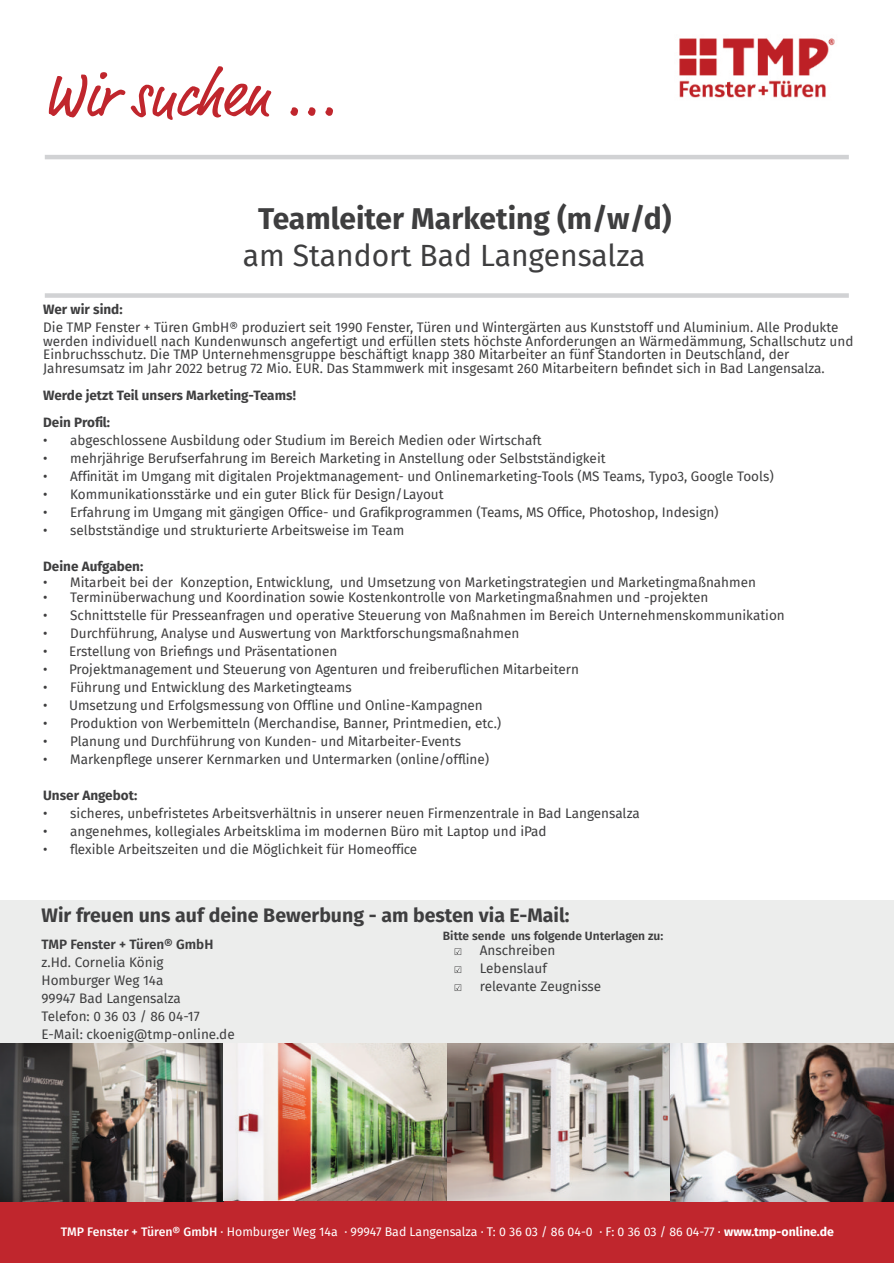
<style>
.page{position:relative;width:894px;height:1263px;background:#fff}
.page>*{position:absolute;margin:0;border:0;box-sizing:border-box;transform-origin:0 0}
.t1{font:61.5px "Market Pro";color:#c0262d}
.t2{font:700 30px "Fira Sans";color:#3e3e3f}
.t3{font:30px "Fira Sans";color:#3e3e3f}
.t4{font:700 19.5px "Fira Sans";color:#3e3e3f}
.t5{font:13.5px/18px "Fira Sans";color:#3e3e3f}
.t6{font:13.5px "Fira Sans";color:#403f40}
.t7{font:13.5px "Fira Sans";color:#413f40}
.t8{font:700 13.5px/27px "Fira Sans";color:#3e3e3f}
.t9{font:600 13.5px "Fira Sans";color:#3e3e3f}
.t10{font:12.3px "Fira Sans";color:#fff}
.t11{font:600 12px "Fira Sans";color:#3e3e3f}
.s1{font-weight:500}
.s2{font-weight:700}
</style>
<div class="page">
<div style="left:0;top:900px;width:893px;height:234px;background:#ecedec"></div>
<div style="left:0;top:1201px;width:893px;height:62px;background:#c0262d"></div>
<svg style="left:454px;top:948px;width:7px;height:7px"></svg>
<svg style="left:454px;top:966px;width:7px;height:7px"></svg>
<svg style="left:454px;top:984px;width:7px;height:7px"></svg>
<hr style="left:45px;top:155px;width:803px;height:4px;background:#d1d2d4">
<div style="left:45px;top:293px;width:803px;height:5px;background:#d1d2d4"></div>
<img style="left:0;top:1043px;width:893px;height:158px">
<img style="left:679px;top:38px;width:156px;height:60px">
<h1 class="t1" style="left:43px;top:66px;width:296px">Wir suchen ...</h1>
<h2 class="t2" style="left:258px;top:200px;width:415px">Teamleiter Marketing (m/w/d)</h2>
<h2 class="t3" style="left:243px;top:238px;width:404px">am Standort Bad Langensalza</h2>
<p class="t8" style="left:43px;top:296px;width:81px">Wer wir sind:</p>
<p class="t5" style="left:43px;top:321px;width:811px;line-height:13.5px">Die TMP Fenster + Türen GmbH® produziert seit 1990 Fenster, Türen und Wintergärten aus Kunststoff und Aluminium. Alle Produkte werden individuell nach Kundenwunsch angefertigt und erfüllen stets höchste Anforderungen an Wärmedämmung, Schallschutz und Einbruchsschutz. Die TMP Unternehmensgruppe beschäftigt knapp 380 Mitarbeiter an fünf Standorten in Deutschland, der Jahresumsatz im Jahr 2022 betrug 72 Mio. EUR. Das Stammwerk mit insgesamt 260 Mitarbeitern befindet sich in Bad Langensalza.</p>
<p class="t8" style="left:43px;top:382px;width:254px">Werde jetzt Teil unsers Marketing-Teams!<br>Dein Profil:</p>
<p class="t5" style="left:43px;top:431px;width:500px">• abgeschlossene Ausbildung oder Studium im Bereich Medien oder Wirtschaft</p>
<p class="t5" style="left:43px;top:449px;width:564px">• mehrjährige Berufserfahrung im Bereich Marketing in Anstellung oder Selbstständigkeit</p>
<p class="t5" style="left:43px;top:467px;width:731px">• Affinität im Umgang mit digitalen Projektmanagement- und Onlinemarketing-Tools (MS Teams, Typo3, Google Tools)</p>
<p class="t5" style="left:43px;top:485px;width:402px">• Kommunikationsstärke und ein guter Blick für Design/Layout</p>
<p class="t5" style="left:43px;top:503px;width:676px">• Erfahrung im Umgang mit gängigen Office- und Grafikprogrammen (Teams, MS Office, Photoshop, Indesign)</p>
<p class="t5" style="left:43px;top:521px;width:362px">• selbstständige und strukturierte Arbeitsweise im Team</p>
<p class="t8" style="left:43px;top:553px;width:102px">Deine Aufgaben:</p>
<p class="t6" style="left:43px;top:575px;width:714px">• Mitarbeit bei der Konzeption, Entwicklung, und Umsetzung von Marketingstrategien und Marketingmaßnahmen</p>
<p class="t6" style="left:43px;top:590px;width:666px">• Terminüberwachung und Koordination sowie Kostenkontrolle von Marketingmaßnahmen und -projekten</p>
<p class="t6" style="left:43px;top:608px;width:743px">• Schnittstelle für Presseanfragen und operative Steuerung von Maßnahmen im Bereich Unternehmenskommunikation</p>
<p class="t7" style="left:43px;top:626px;width:477px">• Durchführung, Analyse und Auswertung von Marktforschungsmaßnahmen</p>
<p class="t7" style="left:43px;top:644px;width:295px">• Erstellung von Briefings und Präsentationen</p>
<p class="t5" style="left:43px;top:661px;width:537px">• Projektmanagement und Steuerung von Agenturen und freiberuflichen Mitarbeitern</p>
<p class="t5" style="left:43px;top:679px;width:310px">• Führung und Entwicklung des Marketingteams</p>
<p class="t5" style="left:43px;top:697px;width:441px">• Umsetzung und Erfolgsmessung von Offline und Online-Kampagnen</p>
<p class="t5" style="left:43px;top:715px;width:459px">• Produktion von Werbemitteln (Merchandise, Banner, Printmedien, etc.)</p>
<p class="t5" style="left:43px;top:733px;width:419px">• Planung und Durchführung von Kunden- und Mitarbeiter-Events</p>
<p class="t5" style="left:43px;top:751px;width:447px">• Markenpflege unserer Kernmarken und Untermarken (online/offline)</p>
<p class="t8" style="left:43px;top:782px;width:95px">Unser Angebot:</p>
<p class="t5" style="left:43px;top:805px;width:598px">• sicheres, unbefristetes Arbeitsverhältnis in unserer neuen Firmenzentrale in Bad Langensalza</p>
<p class="t5" style="left:43px;top:823px;width:505px">• angenehmes, kollegiales Arbeitsklima im modernen Büro mit Laptop und iPad</p>
<p class="t5" style="left:43px;top:841px;width:375px">• flexible Arbeitszeiten und die Möglichkeit für Homeoffice</p>
<h3 class="t4" style="left:42px;top:904px;width:529px">Wir freuen uns auf deine Bewerbung - am besten via E-Mail:</h3>
<p class="t9" style="left:42px;top:936px;width:173px">TMP Fenster + Türen® GmbH</p>
<p class="t5" style="left:42px;top:953px;width:195px">z.Hd. Cornelia König<br>Homburger Weg 14a<br>99947 Bad Langensalza<br>Telefon: 0 36 03 / 86 04-17<br>E-Mail: ckoenig@tmp-online.de</p>
<p class="t11" style="left:443px;top:929px;width:222px">Bitte sende uns folgende Unterlagen zu:</p>
<p class="t5" style="left:479px;top:941px;width:123px">Anschreiben<br>Lebenslauf relevante Zeugnisse</p>
<p class="t10" style="left:61px;top:1225px;width:774px"><span class="s1">TMP Fenster + Türen® GmbH</span> · Homburger Weg 14a · 99947 Bad Langensalza · T: 0 36 03 / 86 04-0 · F: 0 36 03 / 86 04-77 · <span class="s2">www.tmp-online.de</span></p>
</div>
